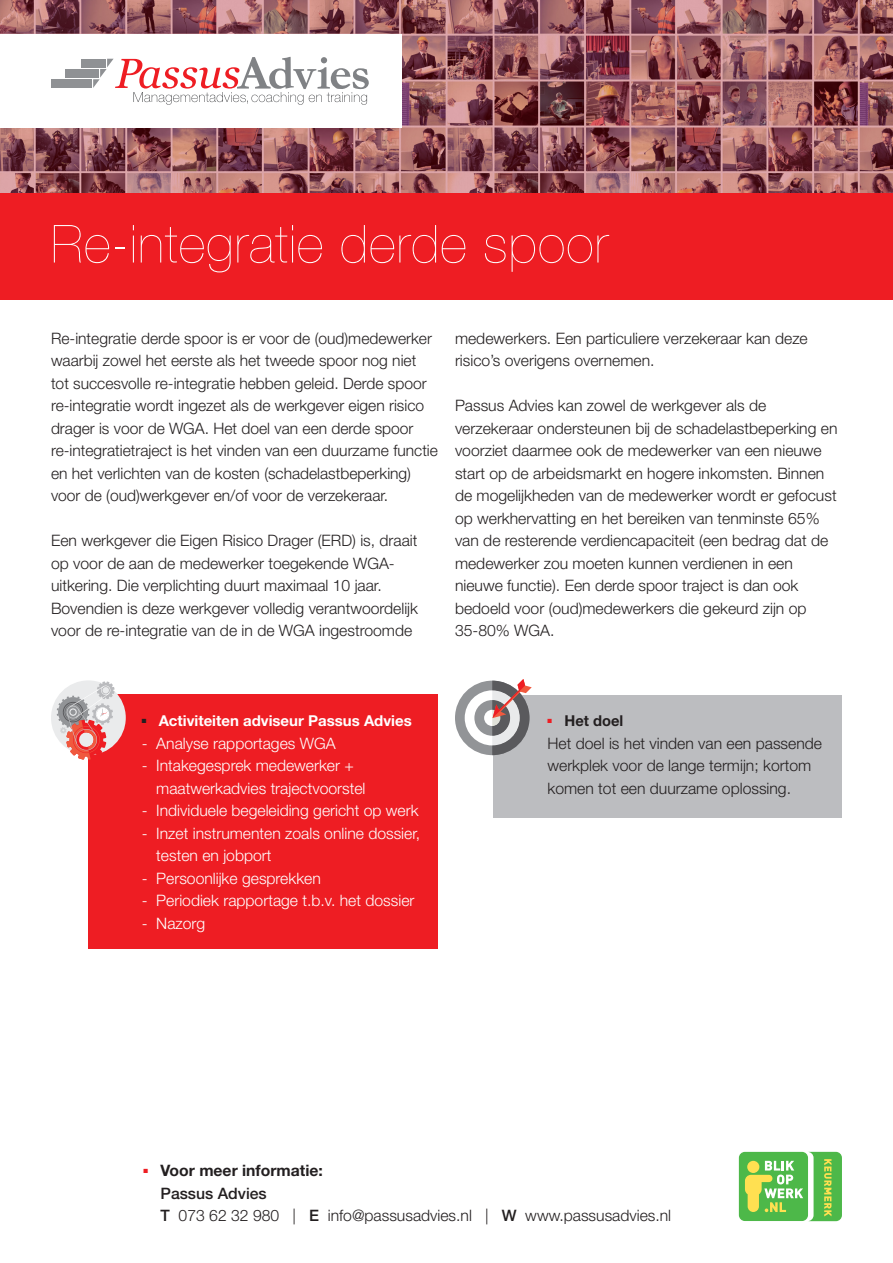
<style>
.page{position:relative;width:893px;height:1263px;background:#fff}
.page>*{position:absolute;margin:0;border:0;box-sizing:border-box;transform-origin:0 0}
.t1{font:200 52.5px "Helvetica Neue";letter-spacing:.02em;color:#fff}
.t2{font:300 15.75px/22.5px "Helvetica Neue";color:#231f20}
.t3{font:300 15.75px/22.5px "Helvetica Neue";color:#fff}
.t4{font:700 15px "Helvetica Neue";color:#fff}
.t5{font:700 15px "Helvetica Neue";color:#231f20}
.s1{font-weight:700}
.s2{font-weight:500}
</style>
<div class="page">
<div style="left:739px;top:1152px;width:69px;height:69px;background:#4db849;border-radius:6px"></div>
<svg style="left:745px;top:1152px;width:97px;height:69px"></svg>
<div style="left:88px;top:694px;width:350px;height:255px;background:#ee1d23"></div>
<div style="left:493px;top:695px;width:349px;height:123px;background:#bcbdc0"></div>
<div style="left:51px;top:680px;width:75px;height:75px;background:#eaebec;border-radius:50%"></div>
<svg style="left:57px;top:681px;width:58px;height:79px"></svg>
<div style="left:455px;top:681px;width:74px;height:74px;background:#929497;border-radius:50%"></div>
<div style="left:465px;top:690px;width:55px;height:55px;background:#fff;border-radius:50%"></div>
<div style="left:474px;top:700px;width:36px;height:36px;background:#929497;border-radius:50%"></div>
<div style="left:484px;top:710px;width:16px;height:16px;background:#fff;border-radius:50%"></div>
<svg style="left:492px;top:679px;width:40px;height:76px"></svg>
<img style="left:0;top:0;width:893px;height:193px">
<div style="left:0;top:193px;width:893px;height:107px;background:#ee1d23"></div>
<div style="left:0;top:34px;width:401px;height:94px;background:#fff"></div>
<div style="left:51px;top:79px;width:41px;height:9px;background:#8f9194"></div>
<div style="left:66px;top:69px;width:33px;height:9px;background:#8f9194"></div>
<div style="left:82px;top:59px;width:24px;height:8px;background:#8f9194"></div>
<svg style="left:93px;top:57px;width:276px;height:48px"></svg>
<p class="t1" style="left:51px;top:214px;width:559px">Re-integratie derde spoor</p>
<p class="t2" style="left:51px;top:326px;width:388px">Re-integratie derde spoor is er voor de (oud)medewerker waarbij zowel het eerste als het tweede spoor nog niet tot succesvolle re-integratie hebben geleid. Derde spoor re-integratie wordt ingezet als de werkgever eigen risico drager is voor de WGA. Het doel van een derde spoor re-integratietraject is het vinden van een duurzame functie en het verlichten van de kosten (schadelastbeperking) voor de (oud)werkgever en/of voor de verzekeraar.</p>
<p class="t2" style="left:51px;top:529px;width:369px">Een werkgever die Eigen Risico Drager (ERD) is, draait op voor de aan de medewerker toegekende WGA&shy;uitkering. Die verplichting duurt maximaal 10 jaar.<br>Bovendien is deze werkgever volledig verantwoordelijk voor de re-integratie van de in de WGA ingestroomde</p>
<p class="t2" style="left:455px;top:326px;width:354px">medewerkers. Een particuliere verzekeraar kan deze risico’s overigens overnemen.</p>
<p class="t2" style="left:455px;top:394px;width:384px">Passus Advies kan zowel de werkgever als de verzekeraar ondersteunen bij de schadelastbeperking en voorziet daarmee ook de medewerker van een nieuwe start op de arbeidsmarkt en hogere inkomsten. Binnen de mogelijkheden van de medewerker wordt er gefocust op werkhervatting en het bereiken van tenminste 65% van de resterende verdiencapaciteit (een bedrag dat de medewerker zou moeten kunnen verdienen in een nieuwe functie). Een derde spoor traject is dan ook bedoeld voor (oud)medewerkers die gekeurd zijn op 35-80% WGA.</p>
<p class="t4" style="left:142px;top:711px;width:272px"><sup>■</sup> Activiteiten adviseur Passus Advies</p>
<p class="t3" style="left:142px;top:731px;width:196px">- Analyse rapportages WGA</p>
<p class="t3" style="left:156px;top:754px;width:211px;text-indent:-15px">- Intakegesprek medewerker + maatwerkadvies trajectvoorstel</p>
<p class="t3" style="left:142px;top:799px;width:278px">- Individuele begeleiding gericht op werk</p>
<p class="t3" style="left:156px;top:821px;width:265px;text-indent:-15px">- Inzet instrumenten zoals online dossier, testen en jobport</p>
<p class="t3" style="left:142px;top:866px;width:181px">- Persoonlijke gesprekken</p>
<p class="t3" style="left:142px;top:889px;width:274px">- Periodiek rapportage t.b.v. het dossier</p>
<p class="t3" style="left:142px;top:911px;width:65px">- Nazorg</p>
<p class="t5" style="left:547px;top:711px;width:77px"><sup>■</sup> Het doel</p>
<p class="t2" style="left:547px;top:731px;width:276px">Het doel is het vinden van een passende werkplek voor de lange termijn; kortom komen tot een duurzame oplossing.</p>
<p class="t2" style="left:161px;top:1159px;width:512px;text-indent:-17px"><sup>■</sup> <span class="s1">Voor meer informatie:<br></span><span class="s2">Passus Advies<br>T</span> 073 62 32 980 | <span class="s2">E</span> info@passusadvies.nl | <span class="s2">W</span> www.passusadvies.nl</p>
</div>
